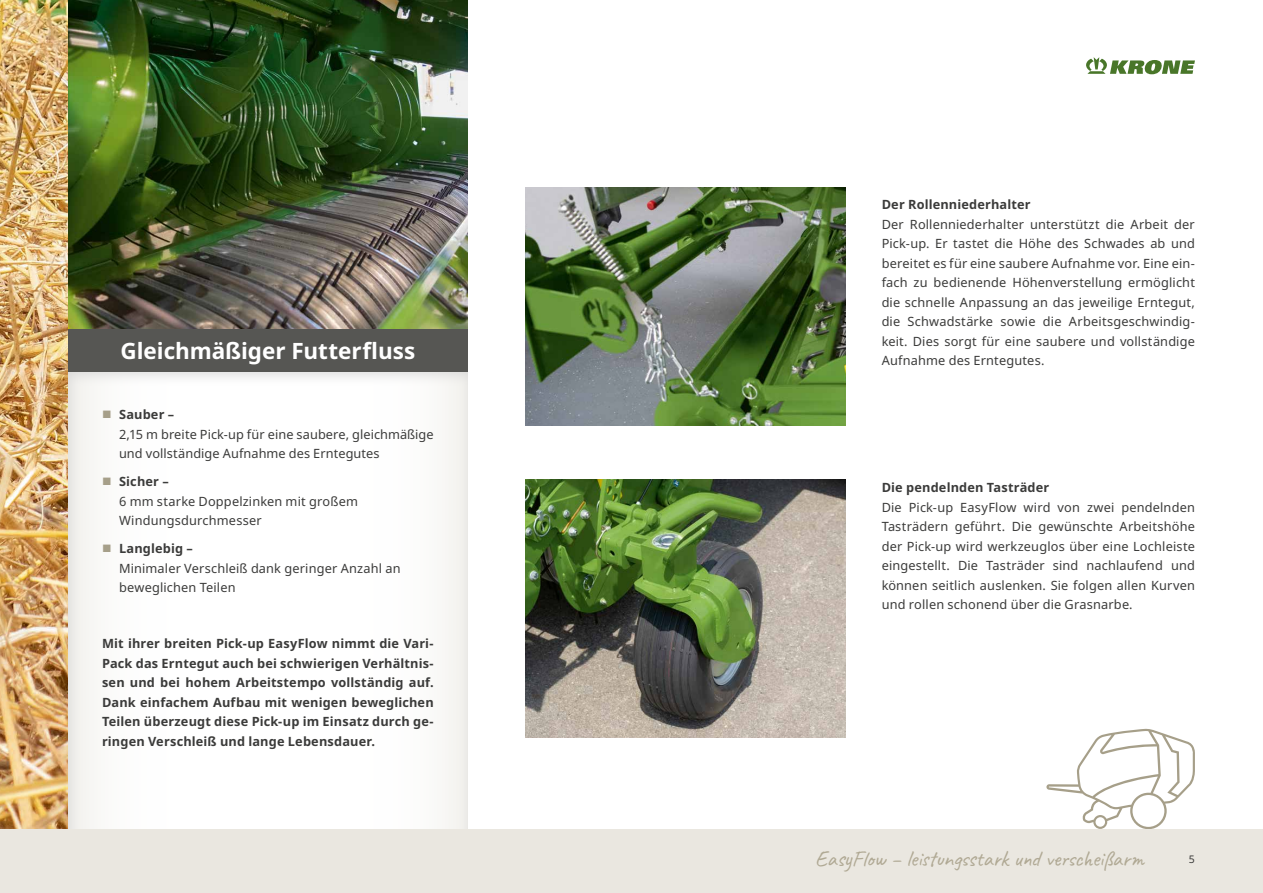
<style>
.page{position:relative;width:1263px;height:893px;background:#fff}
.page>*{position:absolute;margin:0;border:0;box-sizing:border-box;transform-origin:0 0}
.t1{font:22.5px "Caveat";letter-spacing:-.01em;color:#b0a994}
.t2{font:700 22.5px "Noto Sans";color:#fff}
.t3{font:12.75px/19.5px "Noto Sans";letter-spacing:.01em;color:#3b3b3a}
.t4{font:700 12.75px/19.5px "Noto Sans";letter-spacing:.015em;color:#3b3b3a;text-align:justify}
.t5{font:10.5px "Noto Sans";color:#3b3b3a}
</style>
<div class="page">
<img style="left:0;top:0;width:68px;height:829px">
<img style="left:68px;top:0;width:400px;height:329px">
<img style="left:525px;top:187px;width:320px;height:238px">
<img style="left:525px;top:480px;width:320px;height:257px">
<div style="left:67px;top:370px;width:402px;height:498px;background:#000;opacity:.75"></div>
<div style="left:68px;top:329px;width:400px;height:43px;background:#565653"></div>
<svg style="left:1046px;top:728px;width:149px;height:101px"></svg>
<svg style="left:1086px;top:57px;width:109px;height:17px"></svg>
<div style="left:0;top:829px;width:1263px;height:64px;background:#eae7e0"></div>
<svg style="left:103px;top:411px;width:7px;height:7px"></svg>
<svg style="left:103px;top:478px;width:7px;height:7px"></svg>
<svg style="left:103px;top:545px;width:7px;height:7px"></svg>
<h1 class="t2" style="left:120px;top:338px;width:296px">Gleichmäßiger Futterfluss</h1>
<p class="t4" style="left:119px;top:405px;width:57px">Sauber –</p>
<p class="t3" style="left:119px;top:425px;width:316px">2,15 m breite Pick-up für eine saubere, gleichmäßige und vollständige Aufnahme des Erntegutes</p>
<p class="t4" style="left:119px;top:472px;width:51px">Sicher –</p>
<p class="t3" style="left:119px;top:492px;width:240px">6 mm starke Doppelzinken mit großem<br>Windungsdurchmesser</p>
<p class="t4" style="left:119px;top:539px;width:75px">Langlebig –</p>
<p class="t3" style="left:119px;top:559px;width:283px">Minimaler Verschleiß dank geringer Anzahl an beweglichen Teilen</p>
<p class="t4" style="left:102px;top:634px;width:333px">Mit ihrer breiten Pick-up EasyFlow nimmt die Vari-Pack das Erntegut auch bei schwierigen Verhältnis&shy;sen und bei hohem Arbeitstempo vollständig auf.<br>Dank einfachem Aufbau mit wenigen beweglichen Teilen überzeugt diese Pick-up im Einsatz durch ge&shy;ringen Verschleiß und lange Lebensdauer.</p>
<p class="t4" style="left:882px;top:195px;width:150px">Der Rollenniederhalter</p>
<p class="t3" style="left:882px;top:215px;width:315px;text-align:justify">Der Rollenniederhalter unterstützt die Arbeit der Pick-up. Er tastet die Höhe des Schwades ab und bereitet es für eine saubere Aufnahme vor. Eine ein&shy;fach zu bedienende Höhenverstellung ermöglicht die schnelle Anpassung an das jeweilige Erntegut, die Schwadstärke sowie die Arbeitsgeschwindig&shy;keit. Dies sorgt für eine saubere und vollständige Aufnahme des Erntegutes.</p>
<p class="t4" style="left:882px;top:478px;width:169px">Die pendelnden Tasträder</p>
<p class="t3" style="left:882px;top:497px;width:315px;text-align:justify">Die Pick-up EasyFlow wird von zwei pendelnden Tasträdern geführt. Die gewünschte Arbeitshöhe der Pick-up wird werkzeuglos über eine Lochleiste eingestellt. Die Tasträder sind nachlaufend und können seitlich auslenken. Sie folgen allen Kurven und rollen schonend über die Grasnarbe.</p>
<h1 class="t1" style="left:815px;top:844px;width:329px">EasyFlow – leistungsstark und verscheißarm</h1>
<p class="t5" style="left:1189px;top:853px;width:8px">5</p>
</div>
